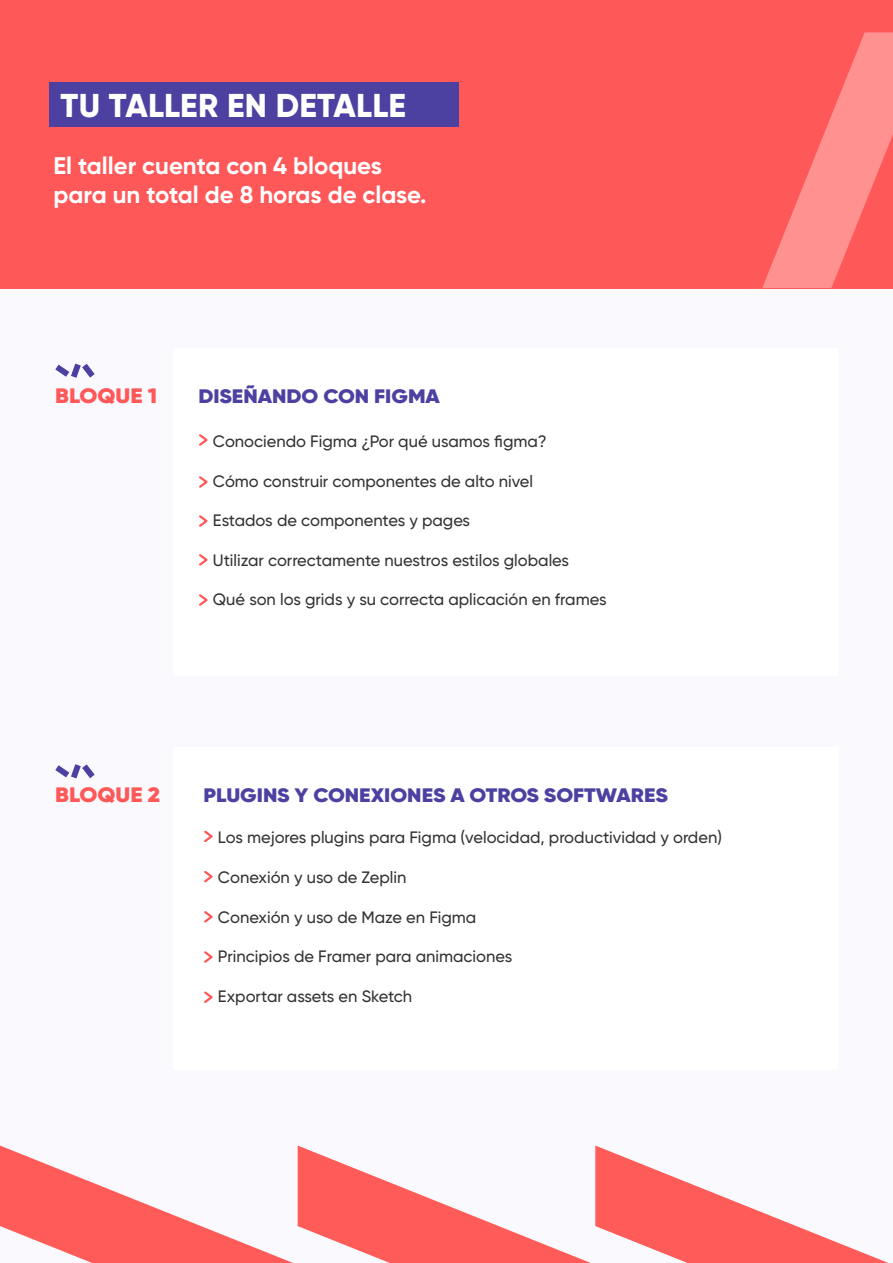
<style>
.page{position:relative;width:893px;height:1263px;background:#fafafe}
.page>*{position:absolute;margin:0;border:0;box-sizing:border-box;transform-origin:0 0}
.t1{font:800 33px "Gilroy";letter-spacing:.01em;color:#fff}
.t2{font:700 24px/28.8px "Gilroy";color:#fff}
.t3{font:900 20.85px "Gilroy";color:#ff5859;scale:1.09 1}
.t4{font:900 19.5px "Gilroy";color:#4c41a1;scale:1.09 1}
.t5{font:500 16.5px "Gilroy";color:#333}
</style>
<div class="page">
<div style="left:0;top:0;width:893px;height:288px;background:#ff5859"></div>
<svg style="left:0;top:1145px;width:888px;height:118px"></svg>
<div style="left:173px;top:348px;width:665px;height:328px;background:#fff"></div>
<div style="left:50px;top:82px;width:409px;height:45px;background:#4c41a1"></div>
<div style="left:173px;top:747px;width:665px;height:323px;background:#fff"></div>
<svg style="left:55px;top:764px;width:40px;height:14px"></svg>
<svg style="left:762px;top:32px;width:131px;height:256px"></svg>
<svg style="left:199px;top:434px;width:9px;height:12px"></svg>
<svg style="left:199px;top:476px;width:9px;height:12px"></svg>
<svg style="left:199px;top:515px;width:9px;height:12px"></svg>
<svg style="left:204px;top:830px;width:9px;height:13px"></svg>
<svg style="left:204px;top:871px;width:9px;height:12px"></svg>
<svg style="left:204px;top:911px;width:9px;height:12px"></svg>
<svg style="left:204px;top:951px;width:9px;height:12px"></svg>
<svg style="left:204px;top:991px;width:9px;height:12px"></svg>
<svg style="left:199px;top:554px;width:9px;height:12px"></svg>
<svg style="left:199px;top:594px;width:9px;height:12px"></svg>
<svg style="left:55px;top:364px;width:40px;height:14px"></svg>
<h1 class="t1" style="left:61px;top:85px;width:347px">TU TALLER EN DETALLE</h1>
<h2 class="t2" style="left:54px;top:151px;width:374px">El taller cuenta con 4 bloques para un total de 8 horas de clase.</h2>
<p class="t3" style="left:55px;top:382px;width:95px">BLOQUE 1</p>
<p class="t4" style="left:198px;top:384px;width:223px">DISEÑANDO CON FIGMA</p>
<p class="t5" style="left:213px;top:431px;width:335px">Conociendo Figma ¿Por qué usamos figma?</p>
<p class="t5" style="left:213px;top:471px;width:322px">Cómo construir componentes de alto nivel</p>
<p class="t5" style="left:213px;top:510px;width:259px">Estados de componentes y pages</p>
<p class="t5" style="left:213px;top:550px;width:358px">Utilizar correctamente nuestros estilos globales</p>
<p class="t5" style="left:213px;top:589px;width:395px">Qué son los grids y su correcta aplicación en frames</p>
<p class="t3" style="left:55px;top:781px;width:98px">BLOQUE 2</p>
<p class="t4" style="left:204px;top:782px;width:428px">PLUGINS Y CONEXIONES A OTROS SOFTWARES</p>
<p class="t5" style="left:218px;top:827px;width:505px">Los mejores plugins para Figma (velocidad, productividad y orden)</p>
<p class="t5" style="left:218px;top:867px;width:190px">Conexión y uso de Zeplin</p>
<p class="t5" style="left:218px;top:907px;width:260px">Conexión y uso de Maze en Figma</p>
<p class="t5" style="left:218px;top:946px;width:296px">Principios de Framer para animaciones</p>
<p class="t5" style="left:218px;top:986px;width:196px">Exportar assets en Sketch</p>
</div>
